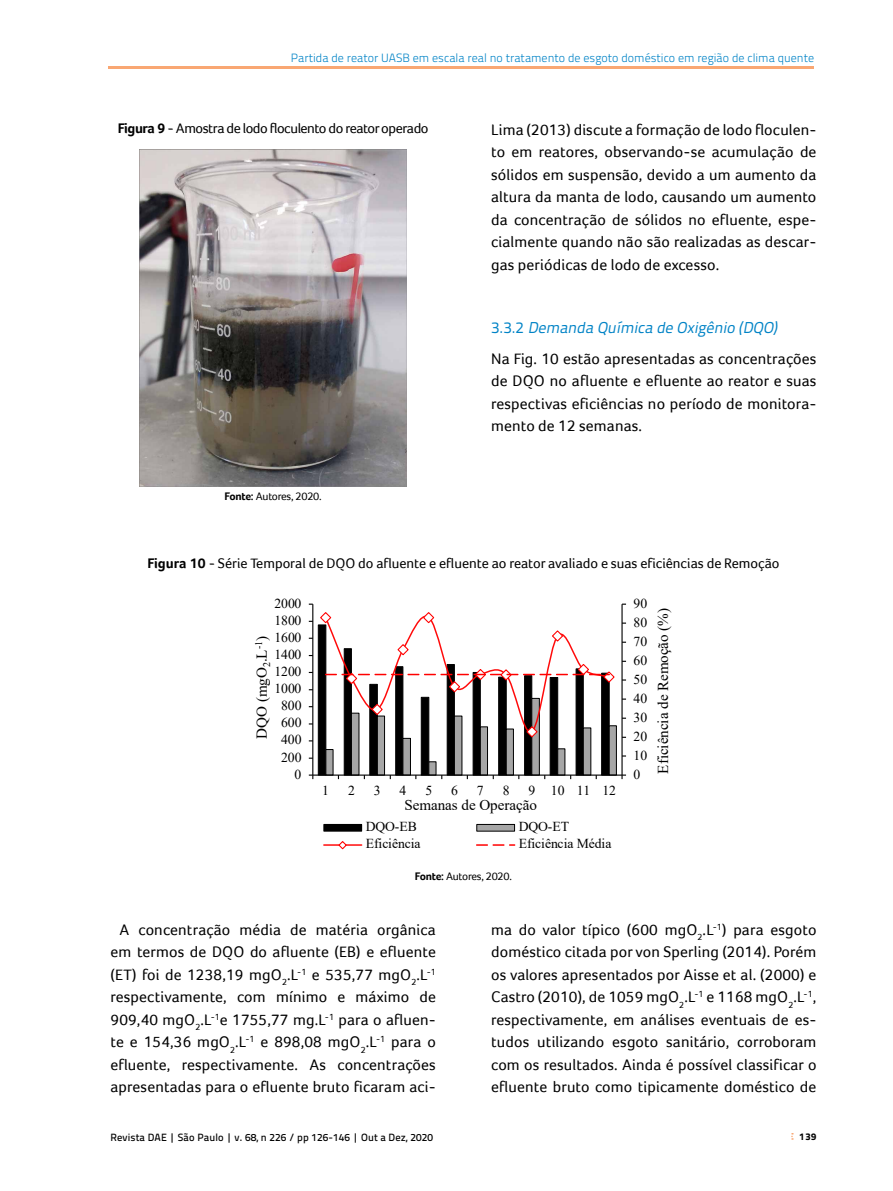
<style>
.page{position:relative;width:893px;height:1191px;background:#fff}
.page>*{position:absolute;margin:0;border:0;box-sizing:border-box;transform-origin:0 0}
.t1{font:15.75px/22.5px "Foco";letter-spacing:.01em;color:#000;text-align:justify}
.t2{font:italic 15.75px "Titillium Text 22 L";color:#0083c6}
.t3{font:15.15px "Times New Roman";letter-spacing:-.005em;color:#000}
.t4{font:14.25px "Foco";color:#000}
.t5{font:14.25px "Foco";letter-spacing:-.03em;color:#000}
.t6{font:13.65px "Times New Roman";color:#000}
.t7{font:300 12px "Titillium Text 22 L";color:#0083c6}
.t8{font:11.25px "Foco";letter-spacing:-.02em;color:#000}
.t9{font:500 10.5px "Titillium Text 22 L";letter-spacing:.01em;color:#000}
.t10{font:800 9.75px "Titillium Text 22 L";color:#000}
.s1{font-weight:700}
.s2{font-style:normal}
</style>
<div class="page">
<svg style="left:791px;top:1133px;width:2px;height:6px"></svg>
<img style="left:140px;top:149px;width:267px;height:337px">
<hr style="left:621px;top:604px;width:2px;height:171px;background:#000">
<hr style="left:312px;top:604px;width:1px;height:171px;background:#000">
<hr style="left:313px;top:774px;width:309px;height:1px;background:#000">
<svg style="left:319px;top:611px;width:307px;height:168px"></svg>
<div style="left:324px;top:824px;width:38px;height:7px;background:#000"></div>
<div style="left:477px;top:824px;width:38px;height:7px;background:#a6a6a6"></div>
<div style="left:477px;top:824px;width:38px;height:7px;border:1px solid #000"></div>
<hr style="left:324px;top:844px;width:38px;height:1px;background:#ff4f4f">
<svg style="left:337px;top:841px;width:11px;height:9px"></svg>
<svg style="left:476px;top:844px;width:39px;height:1px"></svg>
<hr style="left:109px;top:66px;width:705px;height:3px;background:#f9a773">
<p class="t7" style="left:291px;top:49px;width:525px">Partida de reator UASB em escala real no tratamento de esgoto doméstico em região de clima quente</p>
<p class="t5" style="left:118px;top:120px;width:312px"><span class="s1">Figura 9</span> - Amostra de lodo floculento do reator operado</p>
<p class="t8" style="left:225px;top:490px;width:99px"><span class="s1">Fonte:</span> Autores, 2020.</p>
<p class="t1" style="left:491px;top:118px;width:327px">Lima (2013) discute a formação de lodo floculen&shy;to em reatores, observando-se acumulação de sólidos em suspensão, devido a um aumento da altura da manta de lodo, causando um aumento da concentração de sólidos no efluente, espe&shy;cialmente quando não são realizadas as descar&shy;gas periódicas de lodo de excesso.</p>
<p class="t2" style="left:491px;top:316px;width:292px"><span class="s2">3 . 3 . 2</span> Demanda Química de Oxigênio (DQO)</p>
<p class="t1" style="left:491px;top:347px;width:327px">Na Fig. 10 estão apresentadas as concentrações de DQO no afluente e efluente ao reator e suas respectivas eficiências no período de monitora&shy;mento de 12 semanas.</p>
<p class="t4" style="left:147px;top:555px;width:634px"><span class="s1">Figura 10</span> - Série Temporal de DQO do afluente e efluente ao reator avaliado e suas eficiências de Remoção</p>
<p class="t6" style="left:274px;top:593px;width:29px">2000</p>
<p class="t6" style="left:274px;top:610px;width:29px">1800</p>
<p class="t6" style="left:274px;top:627px;width:29px">1600</p>
<p class="t3" style="left:251px;top:738px;width:104px;rotate:-90deg">DQO (mgO<sub>2</sub>.L<sup>-1</sup>)</p>
<p class="t6" style="left:274px;top:645px;width:29px">1400</p>
<p class="t6" style="left:274px;top:661px;width:29px">1200</p>
<p class="t6" style="left:274px;top:679px;width:29px">1000</p>
<p class="t6" style="left:281px;top:696px;width:22px">800</p>
<p class="t6" style="left:281px;top:713px;width:22px">600</p>
<p class="t6" style="left:281px;top:730px;width:22px">400</p>
<p class="t6" style="left:281px;top:747px;width:22px">200</p>
<p class="t6" style="left:295px;top:764px;width:8px">0</p>
<p class="t6" style="left:633px;top:593px;width:15px">90</p>
<p class="t6" style="left:633px;top:612px;width:15px">80</p>
<p class="t6" style="left:633px;top:631px;width:15px">70</p>
<p class="t6" style="left:633px;top:650px;width:15px">60</p>
<p class="t6" style="left:633px;top:669px;width:15px">50</p>
<p class="t6" style="left:633px;top:688px;width:15px">40</p>
<p class="t6" style="left:633px;top:707px;width:15px">30</p>
<p class="t6" style="left:633px;top:726px;width:15px">20</p>
<p class="t6" style="left:633px;top:745px;width:15px">10</p>
<p class="t6" style="left:633px;top:764px;width:8px">0</p>
<p class="t3" style="left:652px;top:773px;width:167px;rotate:-90deg">Eficiência de Remoção (%)</p>
<p class="t6" style="left:322px;top:781px;width:8px">1</p>
<p class="t6" style="left:348px;top:781px;width:8px">2</p>
<p class="t6" style="left:374px;top:781px;width:8px">3</p>
<p class="t6" style="left:400px;top:781px;width:8px">4</p>
<p class="t6" style="left:425px;top:781px;width:8px">5</p>
<p class="t6" style="left:451px;top:781px;width:8px">6</p>
<p class="t6" style="left:477px;top:781px;width:8px">7</p>
<p class="t6" style="left:503px;top:781px;width:8px">8</p>
<p class="t6" style="left:528px;top:781px;width:89px">9 10 11 12</p>
<p class="t3" style="left:404px;top:794px;width:134px">Semanas de Operação</p>
<p class="t6" style="left:366px;top:817px;width:53px">DQO-EB</p>
<p class="t6" style="left:519px;top:817px;width:52px">DQO-ET</p>
<p class="t6" style="left:366px;top:834px;width:56px">Eficiência</p>
<p class="t6" style="left:519px;top:834px;width:94px">Eficiência Média</p>
<p class="t8" style="left:415px;top:869px;width:99px"><span class="s1">Fonte:</span> Autores, 2020.</p>
<p class="t1" style="left:111px;top:918px;width:327px;text-align:center">A concentração média de matéria orgânica em termos de DQO do afluente (EB) e efluente (ET) foi de 1238,19 mgO<sub>2</sub>.L<sup>-1</sup> e 535,77 mgO<sub>2</sub>.L<sup>-1 </sup>respectivamente, com mínimo e máximo de 909,40 mgO<sub>2</sub>.L<sup>-1</sup>e 1755,77 mg.L<sup>-1</sup> para o afluen&shy;te e 154,36 mgO<sub>2</sub>.L<sup>-1</sup> e 898,08 mgO<sub>2</sub>.L<sup>-1</sup> para o efluente, respectivamente. As concentrações apresentadas para o efluente bruto ficaram aci-</p>
<p class="t1" style="left:491px;top:918px;width:327px">ma do valor típico (600 mgO<sub>2</sub>.L<sup>-1</sup>) para esgoto doméstico citada por von Sperling (2014). Porém os valores apresentados por Aisse et al. (2000) e Castro (2010), de 1059 mgO<sub>2</sub>.L<sup>-1</sup> e 1168 mgO<sub>2</sub>.L<sup>-1</sup>, respectivamente, em análises eventuais de es&shy;tudos utilizando esgoto sanitário, corroboram com os resultados. Ainda é possível classificar o efluente bruto como tipicamente doméstico de</p>
<p class="t9" style="left:111px;top:1129px;width:324px">Revista DAE | São Paulo | v. 68, n 226 / pp 126-146 | Out a Dez, 2020</p>
<p class="t10" style="left:799px;top:1129px;width:19px">139</p>
</div>
